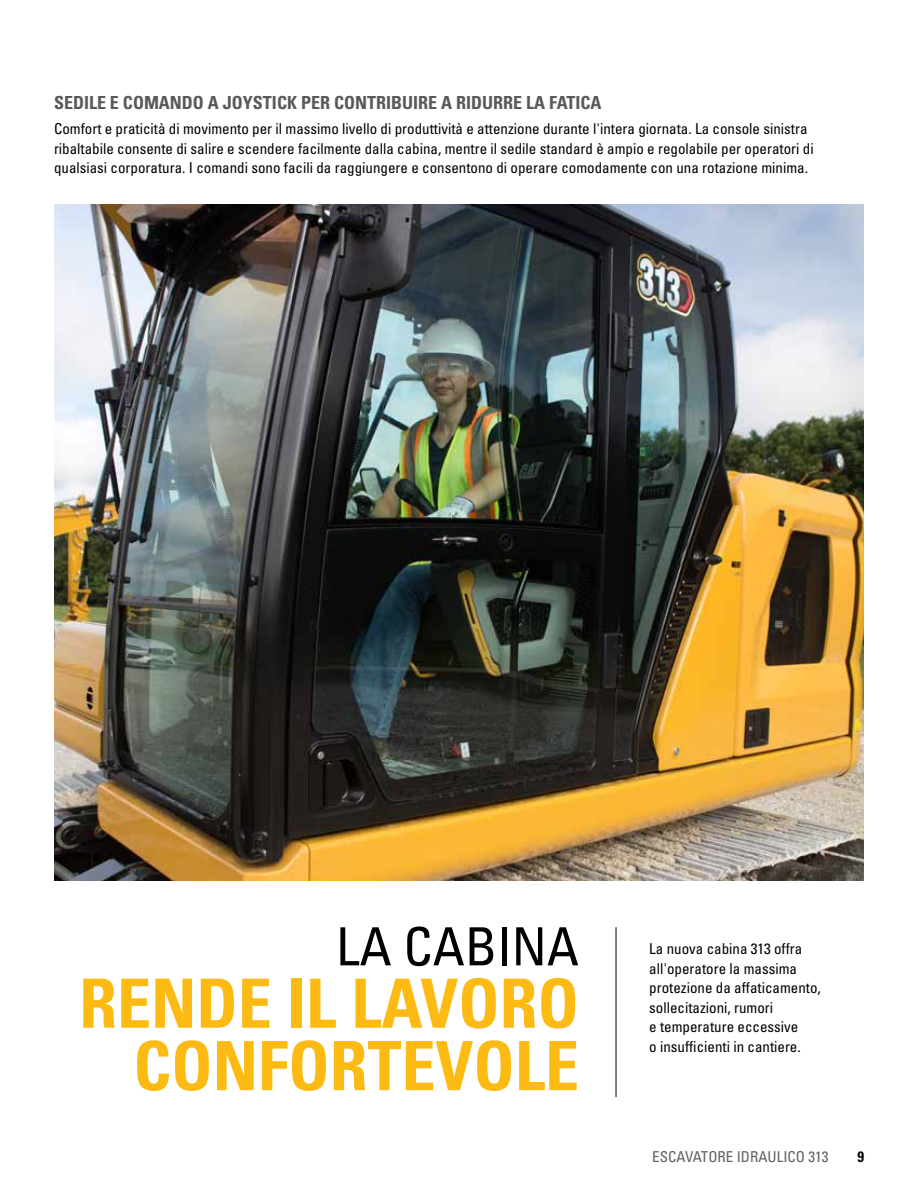
<style>
.page{position:relative;width:918px;height:1188px;background:#fff}
.page>*{position:absolute;margin:0;border:0;box-sizing:border-box;transform-origin:0 0}
.t1{font:700 condensed 67.95px/62.4px "Univers LT Std";color:#fdba12;text-align:right}
.t2{font:condensed 52.65px "Univers LT Std";color:#000}
.t3{font:700 condensed 18px "Univers LT Std";color:#58595b}
.t4{font:condensed 15px/19.5px "Univers LT Std";color:#000}
.t5{font:condensed 15px "Univers LT Std";color:#5e6263}
.t6{font:700 condensed 15px "Univers LT Std";color:#000}
</style>
<div class="page">
<img style="left:54px;top:205px;width:810px;height:676px">
<hr style="left:616px;top:927px;width:1px;height:170px;background:#000">
<p class="t3" style="left:54px;top:91px;width:549px">SEDILE E COMANDO A JOYSTICK PER CONTRIBUIRE A RIDURRE LA FATICA</p>
<p class="t4" style="left:54px;top:119px;width:761px">Comfort e praticità di movimento per il massimo livello di produttività e attenzione durante l'intera giornata. La console sinistra ribaltabile consente di salire e scendere facilmente dalla cabina, mentre il sedile standard è ampio e regolabile per operatori di qualsiasi corporatura. I comandi sono facili da raggiungere e consentono di operare comodamente con una rotazione minima.</p>
<h2 class="t2" style="left:336px;top:913px;width:244px">LA CABINA</h2>
<h1 class="t1" style="left:79px;top:972px;width:501px">RENDE IL LAVORO<br>CONFORTEVOLE</h1>
<p class="t4" style="left:649px;top:939px;width:173px">La nuova cabina 313 offra all'operatore la massima protezione da affaticamento, sollecitazioni, rumori<br>e temperature eccessive<br>o insufficienti in cantiere.</p>
<p class="t5" style="left:652px;top:1147px;width:178px">ESCAVATORE IDRAULICO 313</p>
<p class="t6" style="left:857px;top:1147px;width:8px">9</p>
</div>
